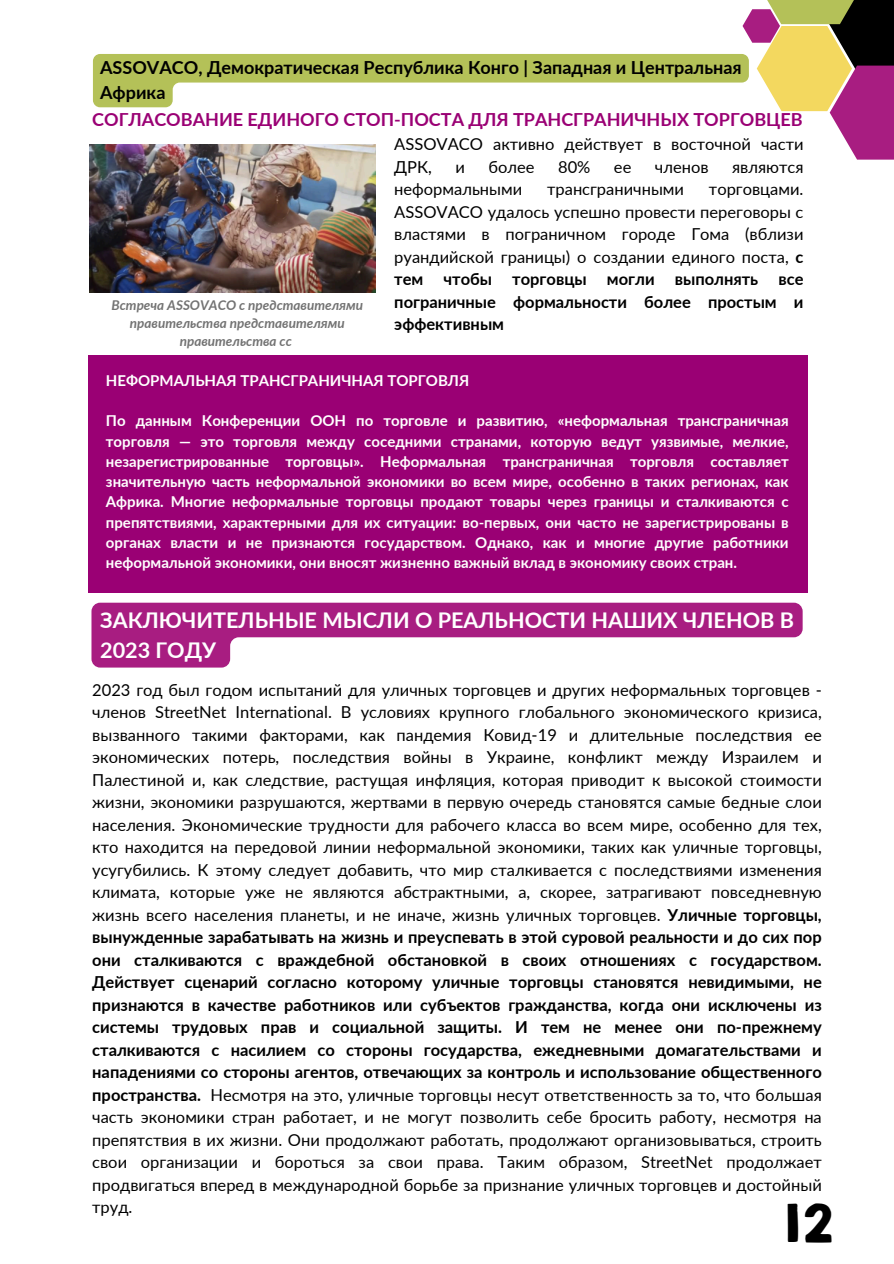
<style>
.page{position:relative;width:894px;height:1264px;background:#fff}
.page>*{position:absolute;margin:0;border:0;box-sizing:border-box;transform-origin:0 0}
.t1{font:47.25px "KGHAPPY Solid";color:#000}
.t2{font:700 21.6px/30.3px "Lato";color:#fff}
.t3{font:700 18px/24.8px "Lato";color:#000}
.t4{font:700 18px "Lato";color:#9a0074}
.t5{font:16.5px/22.5px "Lato";color:#000;text-align:justify}
.t6{font:700 15px/20.2px "Lato";color:#fff;text-align:justify}
.t7{font:italic 700 13.5px/18px "Lato";color:#737373;text-align:center}
.s1{font-weight:700}
</style>
<div class="page">
<div style="left:810px;top:0;width:83px;height:105px;background:#000"></div>
<div style="left:829px;top:66px;width:64px;height:94px;background:#a81d81"></div>
<svg style="left:767px;top:0;width:87px;height:9px"></svg>
<img style="left:89px;top:145px;width:286px;height:147px">
<svg style="left:93px;top:9px;width:758px;height:102px"></svg>
<div style="left:89px;top:355px;width:718px;height:237px;background:#9a0074"></div>
<svg style="left:91px;top:602px;width:711px;height:65px;fill:#a81d81"></svg>
<h2 class="t3" style="left:100px;top:55px;width:642px">ASSOVACO, Демократическая Республика Конго | Западная и Центральная<br>Aфрика</h2>
<h4 class="t4" style="left:92px;top:108px;width:711px">СОГЛАСОВАНИЕ ЕДИНОГО СТОП-ПОСТА ДЛЯ ТРАНСГРАНИЧНЫХ ТОРГОВЦЕВ</h4>
<h3 class="t5" style="left:394px;top:133px;width:410px">ASSOVACO активно действует в восточной части<br>ДРК,</h3>
<h3 class="t5" style="left:455px;top:155px;width:11px">и</h3>
<h3 class="t5" style="left:488px;top:155px;width:48px">более</h3>
<h3 class="t5" style="left:558px;top:155px;width:34px">80%</h3>
<h3 class="t5" style="left:613px;top:155px;width:19px">ее</h3>
<h3 class="t5" style="left:654px;top:155px;width:55px">членов</h3>
<h3 class="t5" style="left:732px;top:155px;width:73px">являются</h3>
<h3 class="t5" style="left:394px;top:178px;width:129px">неформальными</h3>
<h3 class="t5" style="left:547px;top:178px;width:138px">трансграничными</h3>
<h3 class="t5" style="left:394px;top:178px;width:410px;text-indent:314px">торговцами.<br>ASSOVACO удалось успешно провести переговоры с властями в пограничном городе Гома (вблизи руандийской границы) о создании единого поста, <span class="s1">с тем чтобы торговцы могли выполнять все пограничные формальности более простым и эффективным</span></h3>
<p class="t7" style="left:111px;top:296px;width:253px">Встреча ASSOVACO с представителями</p>
<p class="t7" style="left:130px;top:314px;width:216px">правительства представителями правительства сс</p>
<h5 class="t6" style="left:106px;top:370px;width:365px">НЕФОРМАЛЬНАЯ ТРАНСГРАНИЧНАЯ ТОРГОВЛЯ</h5>
<p class="t6" style="left:106px;top:410px;width:684px">По данным Конференции ООН по торговле и развитию, «неформальная трансграничная торговля — это торговля между соседними странами, которую ведут уязвимые, мелкие, незарегистрированные торговцы». Неформальная трансграничная торговля составляет значительную часть неформальной экономики во всем мире, особенно в таких регионах, как Африка. Многие неформальные торговцы продают товары через границы и сталкиваются с препятствиями, характерными для их ситуации: во-первых, они часто не зарегистрированы в органах власти и не признаются государством. Однако, как и многие другие работники неформальной экономики, они вносят жизненно важный вклад в экономику своих стран.</p>
<p class="t2" style="left:100px;top:604px;width:695px">ЗАКЛЮЧИТЕЛЬНЫЕ МЫСЛИ О РЕАЛЬНОСТИ НАШИХ ЧЛЕНОВ В<br>2023 ГОДУ</p>
<h1 class="t5" style="left:92px;top:678px;width:730px">2023 год был годом испытаний для уличных торговцев и других неформальных торговцев - членов StreetNet International. В условиях крупного глобального экономического кризиса, вызванного такими факторами, как пандемия Ковид-19 и длительные последствия ее экономических потерь, последствия войны в Украине, конфликт между Израилем и Палестиной и, как следствие, растущая инфляция, которая приводит к высокой стоимости жизни, экономики разрушаются, жертвами в первую очередь становятся самые бедные слои населения. Экономические трудности для рабочего класса во всем мире, особенно для тех, кто находится на передовой линии неформальной экономики, таких как уличные торговцы, усугубились. К этому следует добавить, что мир сталкивается с последствиями изменения климата, которые уже не являются абстрактными, а, скорее, затрагивают повседневную жизнь всего населения планеты, и не иначе, жизнь уличных торговцев. <span class="s1">Уличные торговцы, вынужденные зарабатывать на жизнь и преуспевать в этой суровой реальности и до сих пор они сталкиваются с враждебной обстановкой в своих отношениях с государством.<br>Действует сценарий согласно которому уличные торговцы становятся невидимыми, не признаются в качестве работников или субъектов гражданства, когда они исключены из системы трудовых прав и социальной защиты. И тем не менее они по-прежнему сталкиваются с насилием со стороны государства, ежедневными домагательствами и нападениями со стороны агентов, отвечающих за контроль и использование общественного пространства.</span> Несмотря на это, уличные торговцы несут ответственность за то, что большая часть экономики стран работает, и не могут позволить себе бросить работу, несмотря на препятствия в их жизни. Они продолжают работать, продолжают организовываться, строить свои организации и бороться за свои права. Таким образом, StreetNet продолжает продвигаться вперед в международной борьбе за признание уличных торговцев и достойный труд.</h1>
<h4 class="t1" style="left:781px;top:1187px;width:53px">12</h4>
</div>
